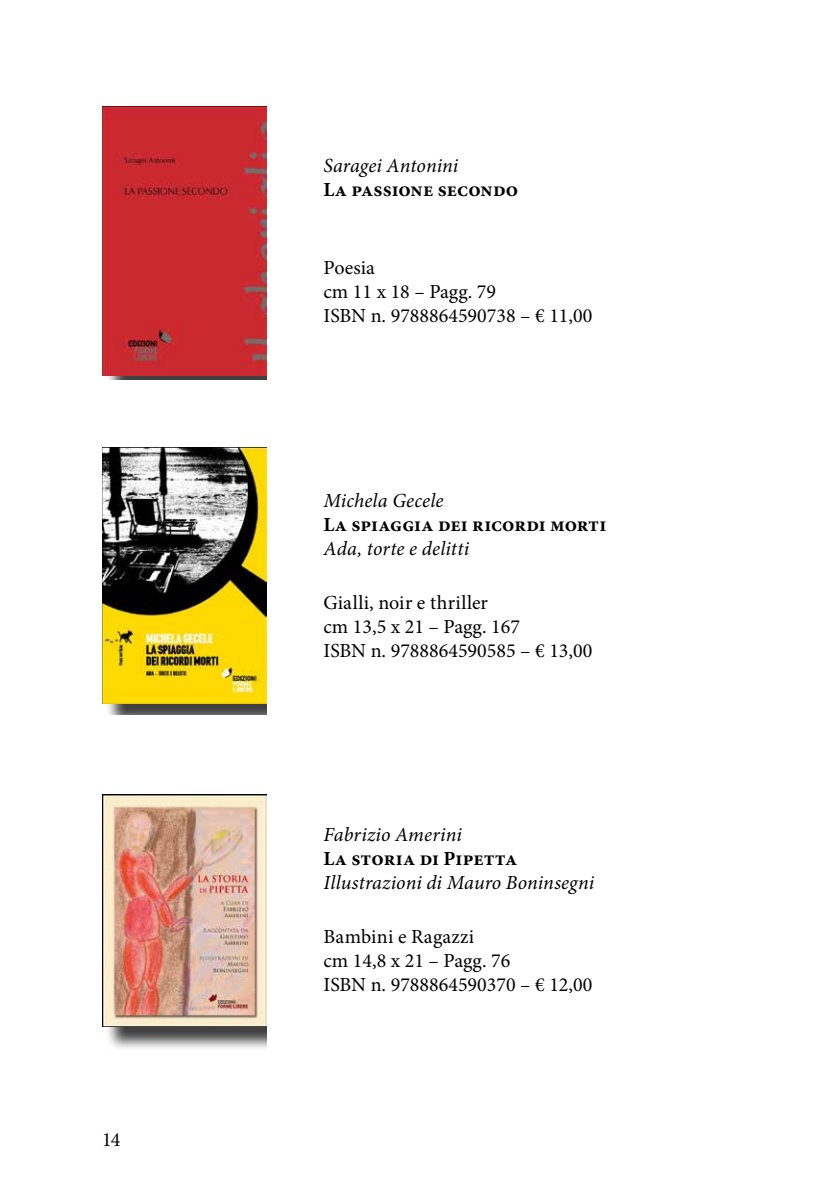
<style>
.page{position:relative;width:840px;height:1191px;background:#fff}
.page>*{position:absolute;margin:0;border:0;box-sizing:border-box;transform-origin:0 0}
.t1{font:20px/24px "Minion Pro";color:#000}
.t2{font:italic 20px "Minion Pro";letter-spacing:.005em;color:#000}
.t3{font:700 20px "Minion Pro";letter-spacing:.005em;color:#000}
</style>
<div class="page">
<div style="left:105px;top:797px;width:161px;height:252px;background:#000;opacity:.75"></div>
<img style="left:102px;top:794px;width:164px;height:232px">
<div style="left:105px;top:451px;width:161px;height:263px;background:#000;opacity:.75"></div>
<img style="left:102px;top:448px;width:164px;height:255px">
<img style="left:102px;top:107px;width:164px;height:268px">
<p class="t1" style="left:102px;top:1127px;width:20px">14</p>
<p class="t2" style="left:323px;top:152px;width:136px">Saragei Antonini</p>
<p class="t3" style="left:323px;top:176px;width:196px">La passione secondo</p>
<p class="t1" style="left:323px;top:256px;width:270px">Poesia<br>cm 11 x 18 – Pagg. 79<br>ISBN n. 9788864590738 – € 11,00</p>
<p class="t2" style="left:323px;top:487px;width:122px">Michela Gecele</p>
<p class="t3" style="left:323px;top:510px;width:284px">La spiaggia dei ricordi morti</p>
<p class="t2" style="left:323px;top:535px;width:147px">Ada, torte e delitti</p>
<p class="t1" style="left:323px;top:590px;width:270px">Gialli, noir e thriller<br>cm 13,5 x 21 – Pagg. 167<br>ISBN n. 9788864590585 – € 13,00</p>
<p class="t2" style="left:323px;top:821px;width:140px">Fabrizio Amerini</p>
<p class="t3" style="left:323px;top:845px;width:195px">La storia di Pipetta</p>
<p class="t2" style="left:323px;top:869px;width:272px">Illustrazioni di Mauro Boninsegni</p>
<p class="t1" style="left:323px;top:925px;width:270px">Bambini e Ragazzi<br>cm 14,8 x 21 – Pagg. 76<br>ISBN n. 9788864590370 – € 12,00</p>
</div>
